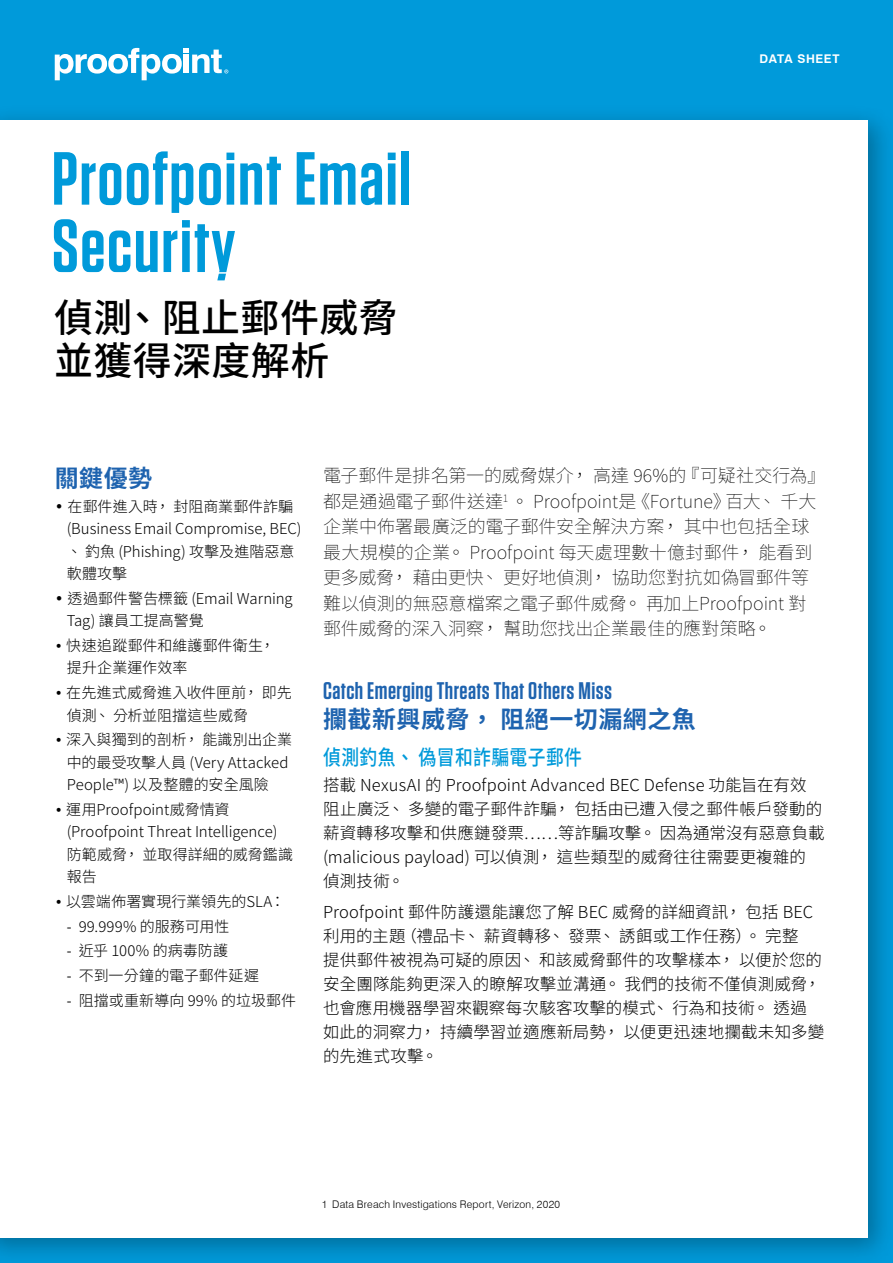
<style>
.page{position:relative;width:893px;height:1263px;background:#009ada}
.page>*{position:absolute;margin:0;border:0;box-sizing:border-box;transform-origin:0 0}
.t1{font:600 75px/67.5px "Tungsten";letter-spacing:.02em;color:#009ada}
.t2{font:500 39px/43.5px "Noto Sans TC";letter-spacing:.01em;color:#000}
.t3{font:600 24px "Tungsten";letter-spacing:.02em;color:#1e63af}
.t4{font:700 24px "Noto Sans TC";letter-spacing:.02em;color:#1e63af}
.t5{font:500 21px "Noto Sans TC";letter-spacing:.02em;color:#009ada;scale:.85 1}
.t6{font:100 18px/25.5px "Noto Sans TC";color:#000}
.t7{font:300 16.5px/24px "Noto Sans TC";letter-spacing:.01em;color:#000}
.t8{font:300 15px/22.5px "Noto Sans TC";color:#000}
.t9{font:700 12px "Swiss 721 BT";letter-spacing:.05em;color:#fff}
.t10{font:300 10.5px "Swiss 721 BT";letter-spacing:.02em;color:#000}
.s1{font-family:"Swiss 721 BT"}
.s2{font-family:"Swiss 721 BT";font-size:13.5px}
</style>
<div class="page">
<div style="left:0;top:104px;width:893px;height:1159px;background:#000;opacity:.3"></div>
<div style="left:0;top:120px;width:868px;height:1117px;background:#fff"></div>
<svg style="left:55px;top:48px;width:173px;height:32px"></svg>
<h1 class="t1" style="left:52px;top:146px;width:361px">Proofpoint Email<br>Security</h1>
<h2 class="t2" style="left:54px;top:297px;width:345px">偵測、 阻止郵件威脅並獲得深度解析</h2>
<p class="t9" style="left:760px;top:52px;width:81px">DATA SHEET</p>
<h3 class="t4" style="left:55px;top:465px;width:99px">關鍵優勢</h3>
<p class="t8" style="left:67px;top:495px;width:236px;text-indent:-12px"><span class="s1">•</span> 在郵件進入時， 封阻商業郵件詐騙(Business Email Compromise, BEC)、 釣魚 (Phishing) 攻擊及進階惡意軟體攻擊</p>
<p class="t8" style="left:67px;top:587px;width:228px;text-indent:-12px"><span class="s1">•</span> 透過郵件警告標籤 (Email Warning<br>Tag) 讓員工提高警覺</p>
<p class="t8" style="left:67px;top:634px;width:210px;text-indent:-12px"><span class="s2">•</span> 快速追蹤郵件和維護郵件衛生，提升企業運作效率</p>
<p class="t8" style="left:67px;top:682px;width:226px;text-indent:-12px"><span class="s2">•</span> 在先進式威脅進入收件匣前， 即先偵測、 分析並阻擋這些威脅</p>
<p class="t8" style="left:67px;top:729px;width:227px;text-indent:-12px"><span class="s2">•</span> 深入與獨到的剖析， 能識別出企業中的最受攻擊人員 (Very Attacked<br>People™) 以及整體的安全風險</p>
<p class="t8" style="left:67px;top:798px;width:228px;text-indent:-12px"><span class="s2">•</span> 運用Proofpoint威脅情資(Proofpoint Threat Intelligence)防範威脅， 並取得詳細的威脅鑑識報告</p>
<p class="t8" style="left:55px;top:891px;width:232px"><span class="s2">•</span> 以雲端佈署實現行業領先的SLA：</p>
<p class="t8" style="left:67px;top:915px;width:164px"><span class="s1">-</span> 99.999% 的服務可用性</p>
<p class="t8" style="left:67px;top:940px;width:163px"><span class="s1">-</span> 近乎 100% 的病毒防護</p>
<p class="t8" style="left:67px;top:965px;width:194px"><span class="s1">-</span> 不到一分鐘的電子郵件延遲</p>
<p class="t8" style="left:67px;top:989px;width:231px"><span class="s1">-</span> 阻擋或重新導向 99% 的垃圾郵件</p>
<p class="t6" style="left:323px;top:463px;width:504px">電子郵件是排名第一的威脅媒介， 高達 96%的『可疑社交行為』都是通過電子郵件送達<sup>1</sup> 。 Proofpoint是《Fortune》百大、 千大企業中佈署最廣泛的電子郵件安全解決方案， 其中也包括全球最大規模的企業。 Proofpoint 每天處理數十億封郵件， 能看到更多威脅， 藉由更快、 更好地偵測， 協助您對抗如偽冒郵件等難以偵測的無惡意檔案之電子郵件威脅。 再加上Proofpoint 對郵件威脅的深入洞察， 幫助您找出企業最佳的應對策略。</p>
<h3 class="t3" style="left:323px;top:678px;width:290px">Catch Emerging Threats That Others Miss</h3>
<h3 class="t4" style="left:323px;top:705px;width:374px">攔截新興威脅， 阻絕一切漏網之魚</h3>
<h3 class="t5" style="left:323px;top:745px;width:306px">偵測釣魚、 偽冒和詐騙電子郵件</h3>
<p class="t7" style="left:323px;top:773px;width:503px">搭載 NexusAI 的 Proofpoint Advanced BEC Defense 功能旨在有效阻止廣泛、 多變的電子郵件詐騙， 包括由已遭入侵之郵件帳戶發動的薪資轉移攻擊和供應鏈發票……等詐騙攻擊。 因為通常沒有惡意負載(malicious payload) 可以偵測， 這些類型的威脅往往需要更複雜的偵測技術。</p>
<p class="t7" style="left:323px;top:900px;width:502px">Proofpoint 郵件防護還能讓您了解 BEC 威脅的詳細資訊， 包括 BEC利用的主題（禮品卡、 薪資轉移、 發票、 誘餌或工作任務）。 完整<br>提供郵件被視為可疑的原因、 和該威脅郵件的攻擊樣本， 以便於您的安全團隊能夠更深入的瞭解攻擊並溝通。 我們的技術不僅偵測威脅，也會應用機器學習來觀察每次駭客攻擊的模式、 行為和技術。 透過如此的洞察力， 持續學習並適應新局勢， 以便更迅速地攔截未知多變的先進式攻擊。</p>
<p class="t10" style="left:322px;top:1198px;width:240px">1 Data Breach Investigations Report, Verizon, 2020</p>
</div>
